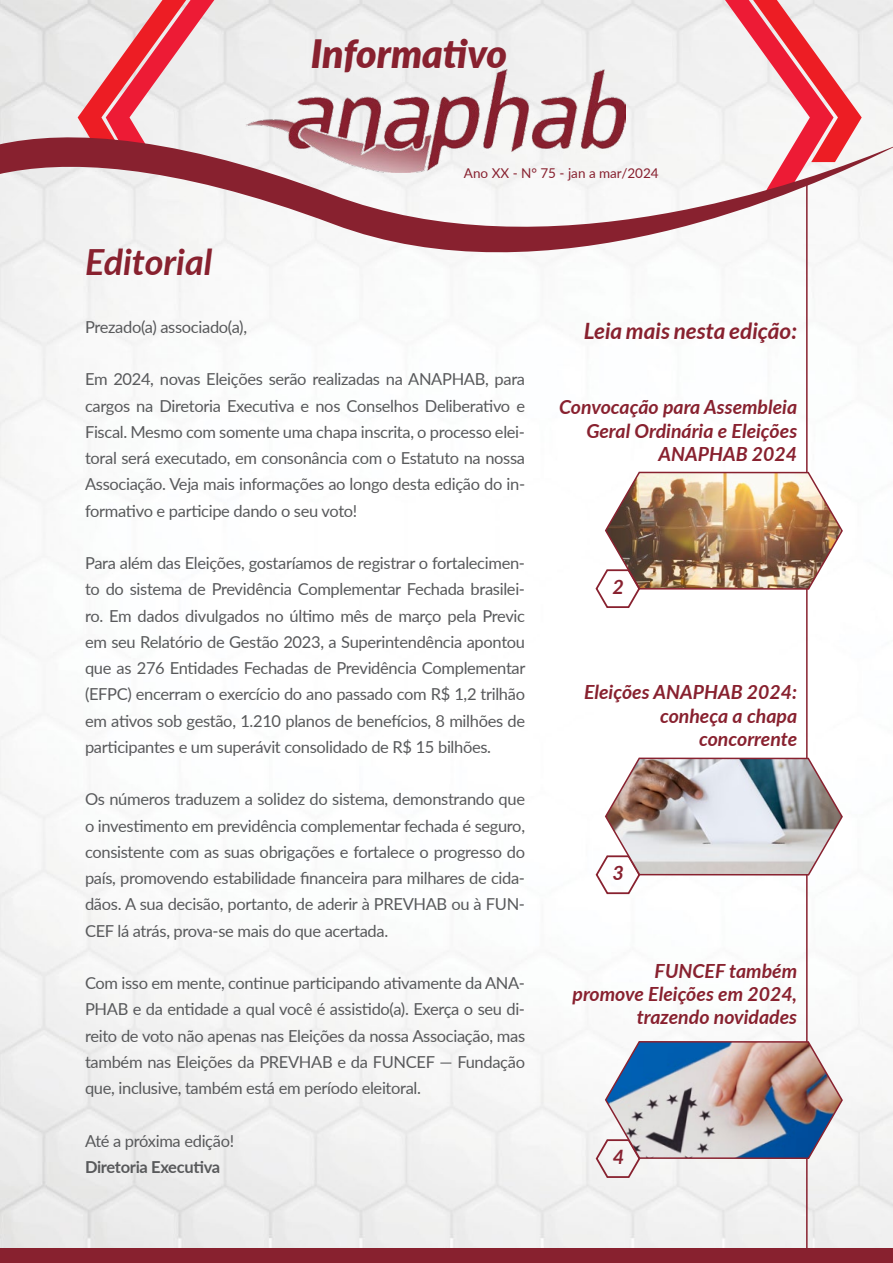
<style>
.page{position:relative;width:893px;height:1263px;background:#fff}
.page>*{position:absolute;margin:0;border:0;box-sizing:border-box;transform-origin:0 0}
.t1{font:italic 900 39.15px "Lato";letter-spacing:-.005em;color:#88212f}
.t2{font:italic 700 36px "Lato";color:#88212f}
.t3{font:italic 700 22.5px "Lato";color:#88212f}
.t4{font:italic 700 19.8px "Lato";color:#88212f}
.t5{font:italic 700 19.5px/23.4px "Lato";color:#88212f;text-align:right}
.t6{font:16.5px/26.2px "Lato";letter-spacing:-.02em;color:#58595b;text-align:justify}
.t7{font:700 16.5px "Lato";letter-spacing:-.02em;color:#58595b}
.t8{font:13.5px "Lato";color:#88212f}
</style>
<div class="page">
<hr style="left:806px;top:180px;width:2px;height:1082px;background:#88212f">
<svg style="left:725px;top:0;width:137px;height:62px"></svg>
<svg style="left:78px;top:0;width:136px;height:62px"></svg>
<img style="left:595px;top:470px;width:249px;height:139px">
<div style="left:0;top:1248px;width:893px;height:15px;background:#88212f"></div>
<svg style="left:0;top:62px;width:893px;height:241px;fill:#f3f3f3"></svg>
<svg style="left:595px;top:756px;width:249px;height:139px"></svg>
<svg style="left:595px;top:1040px;width:249px;height:139px"></svg>
<h1 class="t1" style="left:311px;top:24px;width:198px">Informativo</h1>
<h2 class="t2" style="left:85px;top:235px;width:129px">Editorial</h2>
<p class="t8" style="left:464px;top:163px;width:196px">Ano XX - N° 75 - jan a mar/2024</p>
<p class="t6" style="left:85px;top:313px;width:164px">Prezado(a) associado(a),</p>
<p class="t6" style="left:85px;top:365px;width:442px">Em 2024, novas Eleições serão realizadas na ANAPHAB, para cargos na Diretoria Executiva e nos Conselhos Deliberativo e Fiscal. Mesmo com somente uma chapa inscrita, o processo elei&shy;toral será executado, em consonância com o Estatuto na nossa Associação. Veja mais informações ao longo desta edição do in&shy;formativo e participe dando o seu voto!</p>
<p class="t6" style="left:85px;top:549px;width:442px">Para além das Eleições, gostaríamos de registrar o fortalecimen&shy;to do sistema de Previdência Complementar Fechada brasilei&shy;ro. Em dados divulgados no último mês de março pela Previc em seu Relatório de Gestão 2023, a Superintendência apontou que as 276 Entidades Fechadas de Previdência Complementar (EFPC) encerram o exercício do ano passado com R$ 1,2 trilhão em ativos sob gestão, 1.210 planos de benefícios, 8 milhões de participantes e um superávit consolidado de R$ 15 bilhões.</p>
<p class="t6" style="left:85px;top:786px;width:442px">Os números traduzem a solidez do sistema, demonstrando que o investimento em previdência complementar fechada é seguro, consistente com as suas obrigações e fortalece o progresso do país, promovendo estabilidade financeira para milhares de cida&shy;dãos. A sua decisão, portanto, de aderir à PREVHAB ou à FUN-CEF lá atrás, prova-se mais do que acertada.</p>
<p class="t6" style="left:85px;top:969px;width:442px">Com isso em mente, continue participando ativamente da ANA-PHAB e da entidade a qual você é assistido(a). Exerça o seu di&shy;reito de voto não apenas nas Eleições da nossa Associação, mas também nas Eleições da PREVHAB e da FUNCEF — Fundação que, inclusive, também está em período eleitoral.</p>
<p class="t6" style="left:85px;top:1127px;width:151px">Até a próxima edição!</p>
<p class="t7" style="left:85px;top:1155px;width:137px">Diretoria Executiva</p>
<h3 class="t3" style="left:584px;top:314px;width:215px">Leia mais nesta edição:</h3>
<p class="t5" style="left:559px;top:395px;width:240px">Convocação para Assembleia<br>Geral Ordinária e Eleições<br>ANAPHAB 2024</p>
<p class="t4" style="left:612px;top:572px;width:13px">2</p>
<p class="t5" style="left:584px;top:679px;width:215px">Eleições ANAPHAB 2024: conheça a chapa concorrente</p>
<p class="t4" style="left:613px;top:858px;width:13px">3</p>
<p class="t5" style="left:572px;top:958px;width:226px">FUNCEF também<br>promove Eleições em 2024, trazendo novidades</p>
<p class="t4" style="left:613px;top:1142px;width:13px">4</p>
</div>
